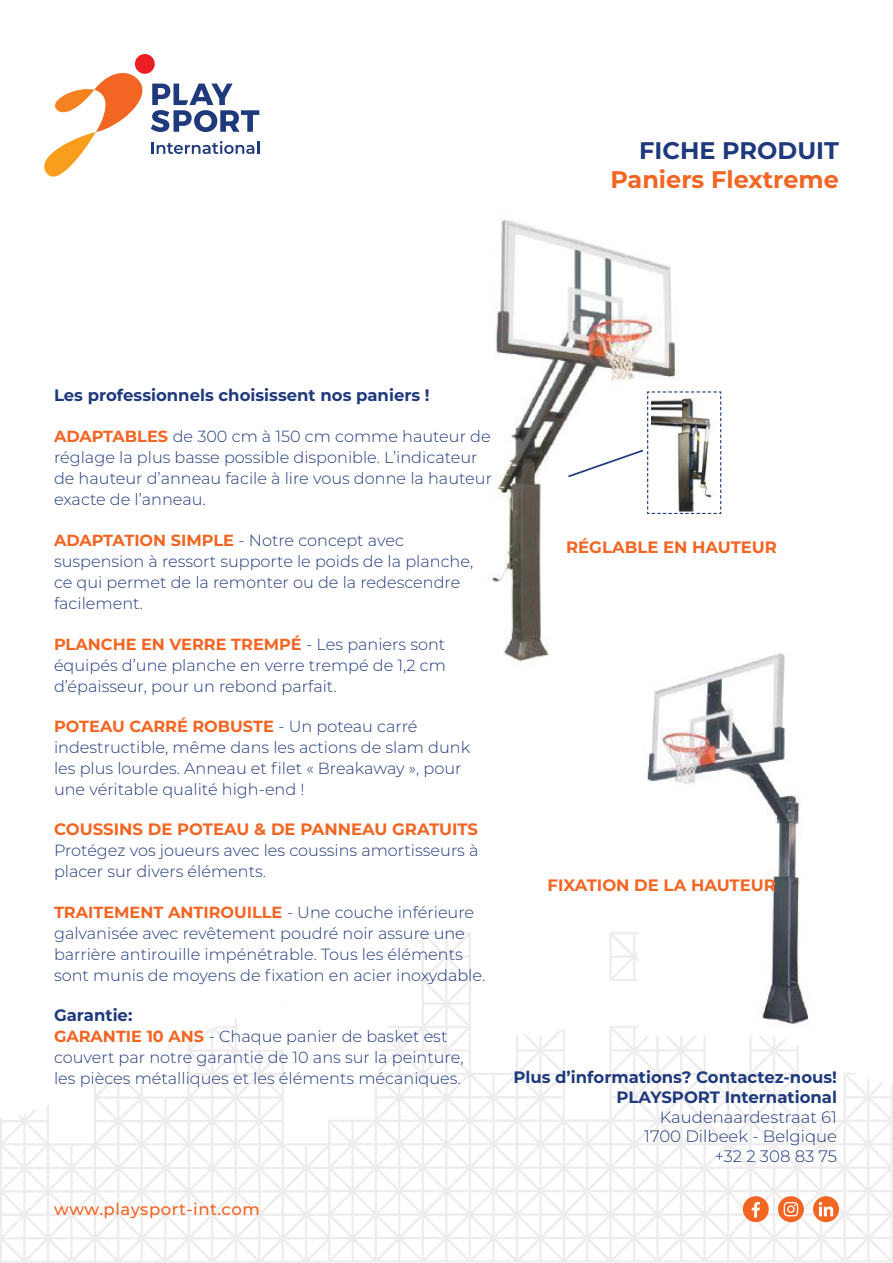
<style>
.page{position:relative;width:893px;height:1263px;background:#fff}
.page>*{position:absolute;margin:0;border:0;box-sizing:border-box;transform-origin:0 0}
.t1{font:700 24px "Montserrat";color:#f26522}
.t2{font:700 24px "Montserrat";color:#1f397d}
.t3{font:700 16.5px/19.8px "Montserrat";color:#1f397d;text-align:right}
.t4{font:700 16.5px "Montserrat";color:#f26522}
.t5{font:300 16.5px/19.8px "Montserrat";color:#1f397d;text-align:right}
.t6{font:500 16.5px "Montserrat";letter-spacing:.03em;color:#f26522}
.t7{font:300 16.2px/21px "Montserrat";color:#1f397d}
.s1{font-weight:700;color:#f26522}
</style>
<div class="page">
<div style="left:135px;top:54px;width:20px;height:20px;background:#ed1d24;border-radius:50%"></div>
<svg style="left:44px;top:67px;width:215px;height:110px"></svg>
<svg style="left:743px;top:1196px;width:26px;height:26px"></svg>
<svg style="left:813px;top:1196px;width:26px;height:26px"></svg>
<svg style="left:778px;top:1196px;width:26px;height:26px"></svg>
<img style="left:492px;top:220px;width:187px;height:443px">
<img style="left:638px;top:640px;width:173px;height:387px">
<img style="left:651px;top:385px;width:28px;height:6px">
<svg style="left:566px;top:391px;width:156px;height:124px"></svg>
<h1 class="t2" style="left:639px;top:133px;width:201px">FICHE PRODUIT</h1>
<h1 class="t1" style="left:610px;top:162px;width:230px">Paniers Flextreme</h1>
<p class="t3" style="left:54px;top:385px;width:377px">Les professionnels choisissent nos paniers !</p>
<p class="t7" style="left:54px;top:425px;width:440px"><span class="s1">ADAPTABLES</span> de 300 cm à 150 cm comme hauteur de réglage la plus basse possible disponible. L’indicateur de hauteur d’anneau facile à lire vous donne la hauteur exacte de l’anneau.</p>
<p class="t7" style="left:54px;top:529px;width:421px"><span class="s1">ADAPTATION SIMPLE</span> - Notre concept avec suspension à ressort supporte le poids de la planche, ce qui permet de la remonter ou de la redescendre facilement.</p>
<p class="t7" style="left:54px;top:633px;width:393px;text-align:justify"><span class="s1">PLANCHE EN VERRE TREMPÉ</span> - Les paniers sont équipés d’une planche en verre trempé de 1,2 cm d’épaisseur, pour un rebond parfait.</p>
<p class="t7" style="left:54px;top:716px;width:418px"><span class="s1">POTEAU CARRÉ ROBUSTE</span> - Un poteau carré indestructible, même dans les actions de slam dunk les plus lourdes. Anneau et filet « Breakaway », pour une véritable qualité high-end !</p>
<p class="t4" style="left:54px;top:817px;width:426px">COUSSINS DE POTEAU &amp; DE PANNEAU GRATUITS</p>
<p class="t7" style="left:54px;top:839px;width:426px">Protégez vos joueurs avec les coussins amortisseurs à placer sur divers éléments.</p>
<p class="t7" style="left:54px;top:901px;width:433px"><span class="s1">TRAITEMENT ANTIROUILLE</span> - Une couche inférieure galvanisée avec revêtement poudré noir assure une barrière antirouille impénétrable. Tous les éléments sont munis de moyens de fixation en acier inoxydable.</p>
<p class="t3" style="left:54px;top:1004px;width:80px">Garantie:</p>
<p class="t7" style="left:54px;top:1025px;width:411px"><span class="s1">GARANTIE 10 ANS</span> - Chaque panier de basket est couvert par notre garantie de 10 ans sur la peinture, les pièces métalliques et les éléments mécaniques.</p>
<p class="t6" style="left:54px;top:1197px;width:207px">www.playsport-int.com</p>
<p class="t4" style="left:566px;top:535px;width:212px">RÉGLABLE EN HAUTEUR</p>
<p class="t4" style="left:547px;top:873px;width:230px">FIXATION DE LA HAUTEUR</p>
<p class="t3" style="left:513px;top:1066px;width:325px">Plus d’informations? Contactez-nous!<br>PLAYSPORT International</p>
<p class="t5" style="left:644px;top:1106px;width:194px">Kaudenaardestraat 61<br>1700 Dilbeek - Belgique +32 2 308 83 75</p>
</div>
